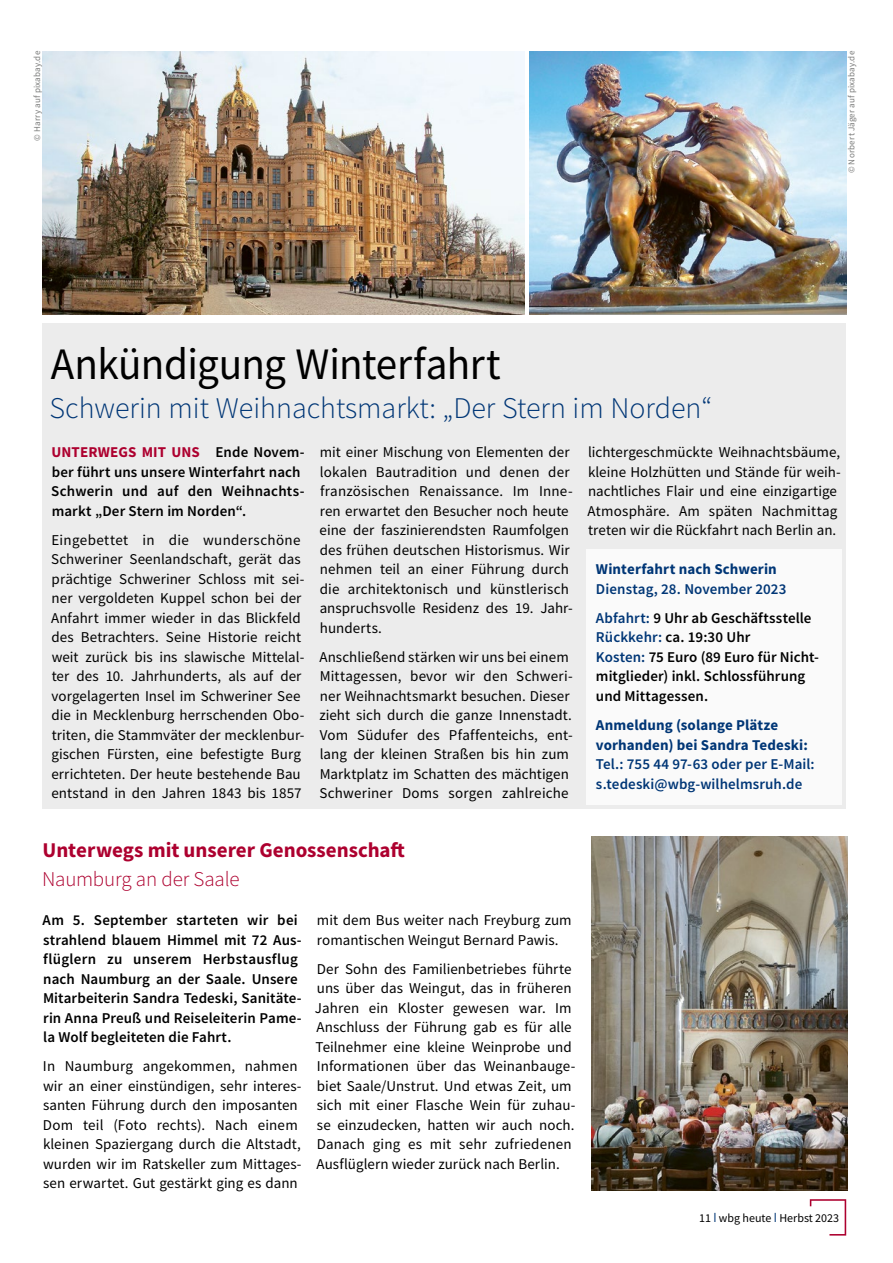
<style>
.page{position:relative;width:893px;height:1263px;background:#fff}
.page>*{position:absolute;margin:0;border:0;box-sizing:border-box;transform-origin:0 0}
.t1{font:45px "Source Sans Pro";letter-spacing:-.015em;color:#000;scale:.96 1}
.t2{font:300 30px "Source Sans Pro";color:#003676}
.t3{font:700 21px "Source Sans Pro";color:#ad002f}
.t4{font:300 21px "Source Sans Pro";letter-spacing:-.01em;color:#ad002f}
.t5{font:15px/19.5px "Source Sans Pro";letter-spacing:.005em;color:#000}
.t6{font:600 15px/19.5px "Source Sans Pro";letter-spacing:.005em;color:#000}
.t7{font:600 15px/29.2px "Source Sans Pro";letter-spacing:.005em;color:#003676}
.t8{font:700 15px/19.5px "Source Sans Pro";letter-spacing:.005em;color:#003676}
.t9{font:12px "Source Sans Pro";color:#000}
.t10{font:9px "Source Sans Pro";letter-spacing:.02em;color:#7a7b7a}
.s1{font-weight:700;color:#ad002f}
.s2{color:#000}
.s3{color:#003676}
.s4{font-size:13.95px;color:#003676}
</style>
<div class="page">
<div style="left:43px;top:323px;width:803px;height:486px;background:#ececec"></div>
<svg style="left:810px;top:1199px;width:36px;height:36px"></svg>
<img style="left:43px;top:51px;width:482px;height:264px">
<img style="left:530px;top:51px;width:316px;height:264px">
<div style="left:587px;top:549px;width:255px;height:255px;background:#fff"></div>
<img style="left:591px;top:837px;width:257px;height:354px">
<p class="t10" style="left:32px;top:140px;width:91px;rotate:-90deg">© Harry auf pixabay.de</p>
<p class="t10" style="left:846px;top:173px;width:124px;rotate:-90deg">© Norbert Jäger auf pixabay.de</p>
<h1 class="t1" style="left:51px;top:335px;width:470px">Ankündigung Winterfahrt</h1>
<h2 class="t2" style="left:50px;top:390px;width:664px">Schwerin mit Weihnachtsmarkt: „Der Stern im Norden“</h2>
<p class="t6" style="left:51px;top:442px;width:255px"><span class="s1">UNTERWEGS MIT UNS</span> Ende Novem&shy;ber führt uns unsere Winterfahrt nach<br>Schwerin und auf den Weihnachts&shy;markt „Der Stern im Norden“.</p>
<p class="t5" style="left:51px;top:530px;width:255px">Eingebettet in die wunderschöne Schweriner Seenlandschaft, gerät das prächtige Schweriner Schloss mit sei&shy;ner vergoldeten Kuppel schon bei der Anfahrt immer wieder in das Blickfeld des Betrachters. Seine Historie reicht weit zurück bis ins slawische Mittelal&shy;ter des 10. Jahrhunderts, als auf der vorgelagerten Insel im Schweriner See die in Mecklenburg herrschenden Obo&shy;triten, die Stammväter der mecklenbur&shy;gischen Fürsten, eine befestigte Burg errichteten. Der heute bestehende Bau entstand in den Jahren 1843 bis 1857</p>
<p class="t5" style="left:320px;top:442px;width:255px">mit einer Mischung von Elementen der lokalen Bautradition und denen der französischen Renaissance. Im Inne&shy;ren erwartet den Besucher noch heute eine der faszinierendsten Raumfolgen des frühen deutschen Historismus. Wir nehmen teil an einer Führung durch die architektonisch und künstlerisch anspruchsvolle Residenz des 19. Jahr&shy;hunderts.</p>
<p class="t5" style="left:319px;top:647px;width:255px">Anschließend stärken wir uns bei einem Mittagessen, bevor wir den Schweri&shy;ner Weihnachtsmarkt besuchen. Dieser zieht sich durch die ganze Innenstadt.<br>Vom Südufer des Pfaffenteichs, ent&shy;lang der kleinen Straßen bis hin zum Marktplatz im Schatten des mächtigen Schweriner Doms sorgen zahlreiche</p>
<p class="t5" style="left:588px;top:442px;width:255px">lichtergeschmückte Weihnachtsbäume, kleine Holzhütten und Stände für weih&shy;nachtliches Flair und eine einzigartige Atmosphäre. Am späten Nachmittag treten wir die Rückfahrt nach Berlin an.</p>
<p class="t8" style="left:596px;top:559px;width:182px">Winterfahrt nach Schwerin</p>
<p class="t7" style="left:596px;top:574px;width:217px">Dienstag, 28. November 2023<br>Abfahrt: <span class="s2">9 Uhr ab Geschäftsstelle</span></p>
<p class="t6" style="left:596px;top:627px;width:225px"><span class="s3">Rückkehr:</span> ca. 19:30 Uhr<br><span class="s3">Kosten:</span> 75 Euro (89 Euro für Nicht&shy;mitglieder) inkl. Schlossführung und Mittagessen.</p>
<p class="t8" style="left:596px;top:715px;width:213px">Anmeldung (solange Plätze vorhanden) bei Sandra Tedeski:</p>
<p class="t7" style="left:596px;top:754px;width:220px;line-height:19.5px">Tel.: 755 44 97-63 oder per E-Mail: s.tedeski@wbg-wilhelmsruh.de</p>
<h3 class="t3" style="left:43px;top:836px;width:364px">Unterwegs mit unserer Genossenschaft</h3>
<h3 class="t4" style="left:42px;top:866px;width:199px">Naumburg an der Saale</h3>
<p class="t6" style="left:43px;top:910px;width:261px">Am 5. September starteten wir bei strahlend blauem Himmel mit 72 Aus&shy;flüglern zu unserem Herbstausflug nach Naumburg an der Saale. Unsere Mitarbeiterin Sandra Tedeski, Sanitäte&shy;rin Anna Preuß und Reiseleiterin Pame&shy;la Wolf begleiteten die Fahrt.</p>
<p class="t5" style="left:43px;top:1056px;width:260px">In Naumburg angekommen, nahmen wir an einer einstündigen, sehr interes&shy;santen Führung durch den imposanten Dom teil (Foto rechts). Nach einem kleinen Spaziergang durch die Altstadt, wurden wir im Ratskeller zum Mittages&shy;sen erwartet. Gut gestärkt ging es dann</p>
<p class="t5" style="left:317px;top:910px;width:256px">mit dem Bus weiter nach Freyburg zum romantischen Weingut Bernard Pawis.</p>
<p class="t5" style="left:315px;top:959px;width:262px">Der Sohn des Familienbetriebes führte uns über das Weingut, das in früheren Jahren ein Kloster gewesen war. Im Anschluss der Führung gab es für alle Teilnehmer eine kleine Weinprobe und Informationen über das Weinanbauge&shy;biet Saale/Unstrut. Und etwas Zeit, um sich mit einer Flasche Wein für zuhau&shy;se einzudecken, hatten wir auch noch.<br>Danach ging es mit sehr zufriedenen Ausflüglern wieder zurück nach Berlin.</p>
<p class="t9" style="left:699px;top:1210px;width:142px">11 <span class="s4">I</span> wbg heute <span class="s4">I</span> Herbst 2023</p>
</div>
